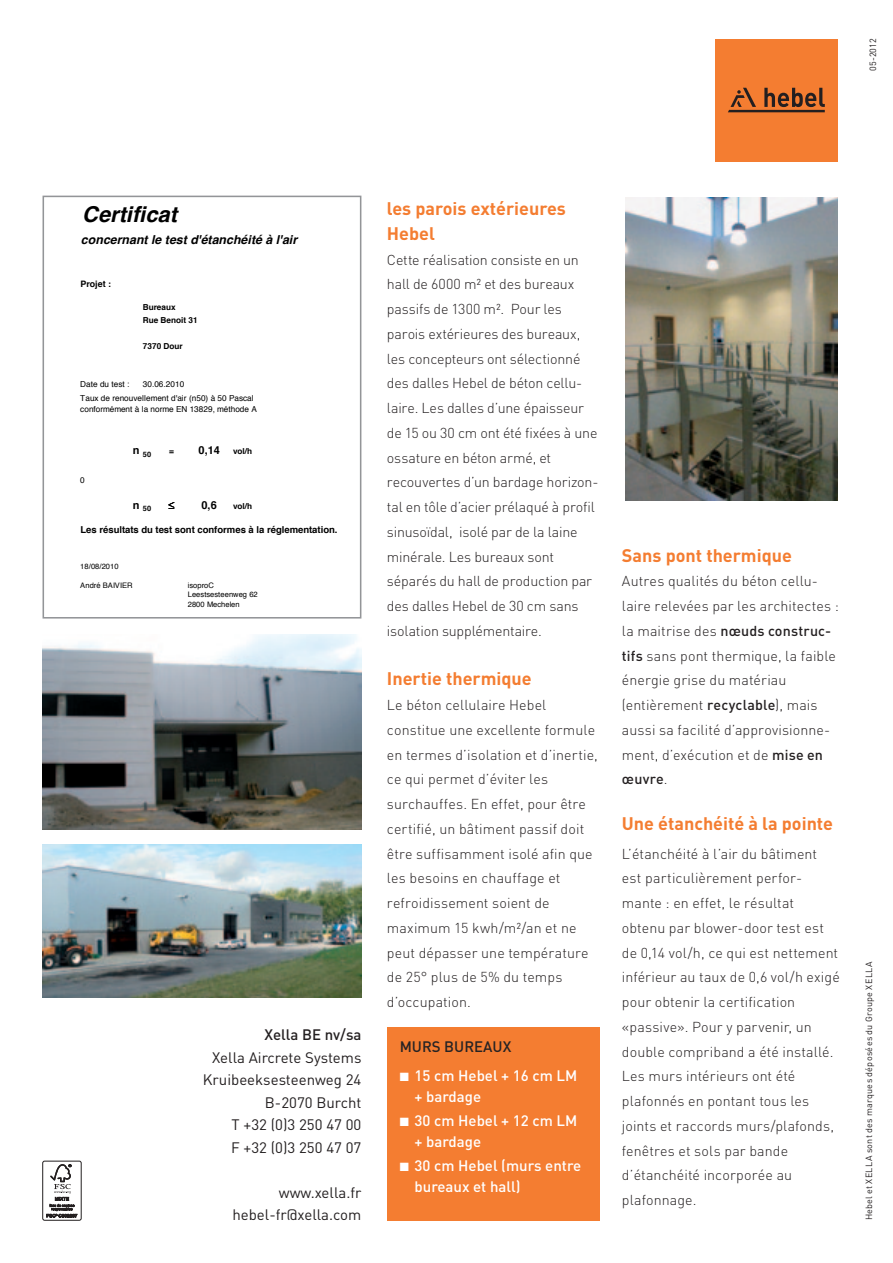
<style>
.page{position:relative;width:893px;height:1263px;background:#fff}
.page>*{position:absolute;margin:0;border:0;box-sizing:border-box;transform-origin:0 0}
.t1{font:italic 700 21.9px "Helvetica";color:#000}
.t2{font:700 18px/24.8px "DIN";color:#f47d31}
.t3{font:15px/22.5px "DIN";color:#231f20;text-align:right}
.t4{font:500 15px/21px "DIN";color:#fff}
.t5{font:500 15px "DIN";color:#231f20}
.t6{font:500 15px "DIN";color:#262324}
.t7{font:300 14.25px/24.8px "DIN";letter-spacing:.005em;color:#231f20}
.t8{font:italic 700 12.3px "Helvetica";letter-spacing:.005em;color:#000}
.t9{font:700 10.95px "Helvetica";color:#000}
.t10{font:700 9.6px "Helvetica";letter-spacing:-.005em;color:#000}
.t11{font:9px "DIN";letter-spacing:.03em;color:#231f20}
.t12{font:700 8.85px "Helvetica";color:#000}
.t13{font:8.25px/11.7px "Helvetica";letter-spacing:.005em;color:#000}
.t14{font:700 8.25px/13px "Helvetica";color:#000}
.t15{font:7.5px/9.6px "Helvetica";letter-spacing:.01em;color:#000}
.t16{font:700 7.35px "Helvetica";color:#000}
.s1{font-size:10.95px}
.s2{font-weight:500}
</style>
<div class="page">
<div style="left:715px;top:39px;width:123px;height:123px;background:#f47d31"></div>
<svg style="left:728px;top:88px;width:97px;height:24px"></svg>
<img style="left:43px;top:634px;width:318px;height:195px">
<div style="left:43px;top:196px;width:318px;height:422px;border:2px solid #939598"></div>
<img style="left:625px;top:197px;width:213px;height:303px">
<img style="left:43px;top:845px;width:318px;height:152px">
<div style="left:43px;top:1161px;width:38px;height:59px;border:1px solid #231f20;border-radius:2px"></div>
<svg style="left:47px;top:1164px;width:30px;height:53px"></svg>
<div style="left:387px;top:1026px;width:213px;height:194px;background:#f47d31"></div>
<p class="t11" style="left:867px;top:71px;width:34px;rotate:-90deg">05-2012</p>
<h1 class="t1" style="left:82px;top:196px;width:96px">Certificat</h1>
<p class="t8" style="left:81px;top:229px;width:218px">concernant le test d'étanchéité à l'air</p>
<p class="t12" style="left:80px;top:276px;width:32px">Projet :</p>
<p class="t14" style="left:143px;top:300px;width:56px">Bureaux<br>Rue Benoit 31</p>
<p class="t14" style="left:143px;top:339px;width:41px">7370 Dour</p>
<p class="t13" style="left:80px;top:379px;width:51px">Date du test :</p>
<p class="t13" style="left:143px;top:379px;width:43px">30.06.2010</p>
<p class="t13" style="left:80px;top:392px;width:178px">Taux de renouvellement d'air (n50) à 50 Pascal conformément à la norme EN 13829, méthode A</p>
<p class="t13" style="left:80px;top:474px;width:6px">0</p>
<p class="t16" style="left:133px;top:448px;width:20px"><sup>n</sup> 50</p>
<p class="t14" style="left:169px;top:445px;width:6px">=</p>
<p class="t14" style="left:199px;top:445px;width:55px"><span class="s1">0,14</span> vol/h</p>
<p class="t16" style="left:133px;top:503px;width:20px"><sup>n</sup> 50</p>
<p class="t9" style="left:202px;top:496px;width:17px">0,6</p>
<p class="t14" style="left:233px;top:500px;width:21px">vol/h</p>
<p class="t10" style="left:80px;top:522px;width:258px">Les résultats du test sont conformes à la réglementation.</p>
<p class="t15" style="left:80px;top:562px;width:40px">18/08/2010</p>
<p class="t15" style="left:80px;top:581px;width:54px">André BAIVIER</p>
<p class="t15" style="left:188px;top:581px;width:28px">isoproC</p>
<p class="t15" style="left:188px;top:590px;width:72px">Leestsesteenweg 62<br>2800 Mechelen</p>
<p class="t5" style="left:264px;top:1025px;width:98px">Xella BE nv/sa</p>
<p class="t3" style="left:203px;top:1046px;width:160px">Xella Aircrete Systems<br>Kruibeeksesteenweg 24<br>B-2070 Burcht<br>T +32 (0)3 250 47 00<br>F +32 (0)3 250 47 07</p>
<p class="t3" style="left:232px;top:1181px;width:130px">www.xella.fr hebel-fr@xella.com</p>
<p class="t2" style="left:387px;top:195px;width:180px">les parois extérieures<br>Hebel</p>
<p class="t7" style="left:387px;top:247px;width:213px">Cette réalisation consiste en un hall de 6000 m² et des bureaux passifs de 1300 m². Pour les parois extérieures des bureaux, les concepteurs ont sélectionné des dalles Hebel de béton cellu&shy;laire. Les dalles d’une épaisseur de 15 ou 30 cm ont été fixées à une ossature en béton armé, et recouvertes d’un bardage horizon&shy;tal en tôle d’acier prélaqué à profil sinusoïdal, isolé par de la laine minérale. Les bureaux sont séparés du hall de production par des dalles Hebel de 30 cm sans isolation supplémentaire.</p>
<p class="t2" style="left:387px;top:666px;width:146px">Inertie thermique</p>
<p class="t7" style="left:387px;top:692px;width:212px">Le béton cellulaire Hebel constitue une excellente formule en termes d’isolation et d’inertie, ce qui permet d’éviter les surchauffes. En effet, pour être certifié, un bâtiment passif doit être suffisamment isolé afin que les besoins en chauffage et refroidissement soient de maximum 15 kwh/m²/an et ne peut dépasser une température de 25° plus de 5% du temps d’occupation.</p>
<p class="t6" style="left:400px;top:1037px;width:113px">MURS BUREAUX</p>
<p class="t4" style="left:415px;top:1065px;width:164px;text-indent:-15px">■ 15 cm Hebel + 16 cm LM + bardage</p>
<p class="t4" style="left:415px;top:1110px;width:164px;text-indent:-15px">■ 30 cm Hebel + 12 cm LM + bardage</p>
<p class="t4" style="left:415px;top:1155px;width:168px;text-indent:-15px">■ 30 cm Hebel (murs entre bureaux et hall)</p>
<p class="t2" style="left:622px;top:542px;width:172px">Sans pont thermique</p>
<p class="t7" style="left:622px;top:569px;width:219px">Autres qualités du béton cellu&shy;laire relevées par les architectes : la maitrise des <span class="s2">nœuds construc&shy;tifs</span> sans pont thermique, la faible énergie grise du matériau (entièrement <span class="s2">recyclable</span>), mais aussi sa facilité d’approvisionne&shy;ment, d’exécution et de <span class="s2">mise en œuvre</span>.</p>
<p class="t2" style="left:622px;top:810px;width:213px">Une étanchéité à la pointe</p>
<p class="t7" style="left:622px;top:841px;width:219px">L’étanchéité à l’air du bâtiment est particulièrement perfor&shy;mante : en effet, le résultat obtenu par blower-door test est de 0,14 vol/h, ce qui est nettement inférieur au taux de 0,6 vol/h exigé pour obtenir la certification «passive». Pour y parvenir, un double compriband a été installé.<br>Les murs intérieurs ont été plafonnés en pontant tous les joints et raccords murs/plafonds, fenêtres et sols par bande d’étanchéité incorporée au plafonnage.</p>
<p class="t11" style="left:863px;top:1220px;width:260px;rotate:-90deg">Hebel et XELLA sont des marques déposées du Groupe XELLA</p>
</div>
